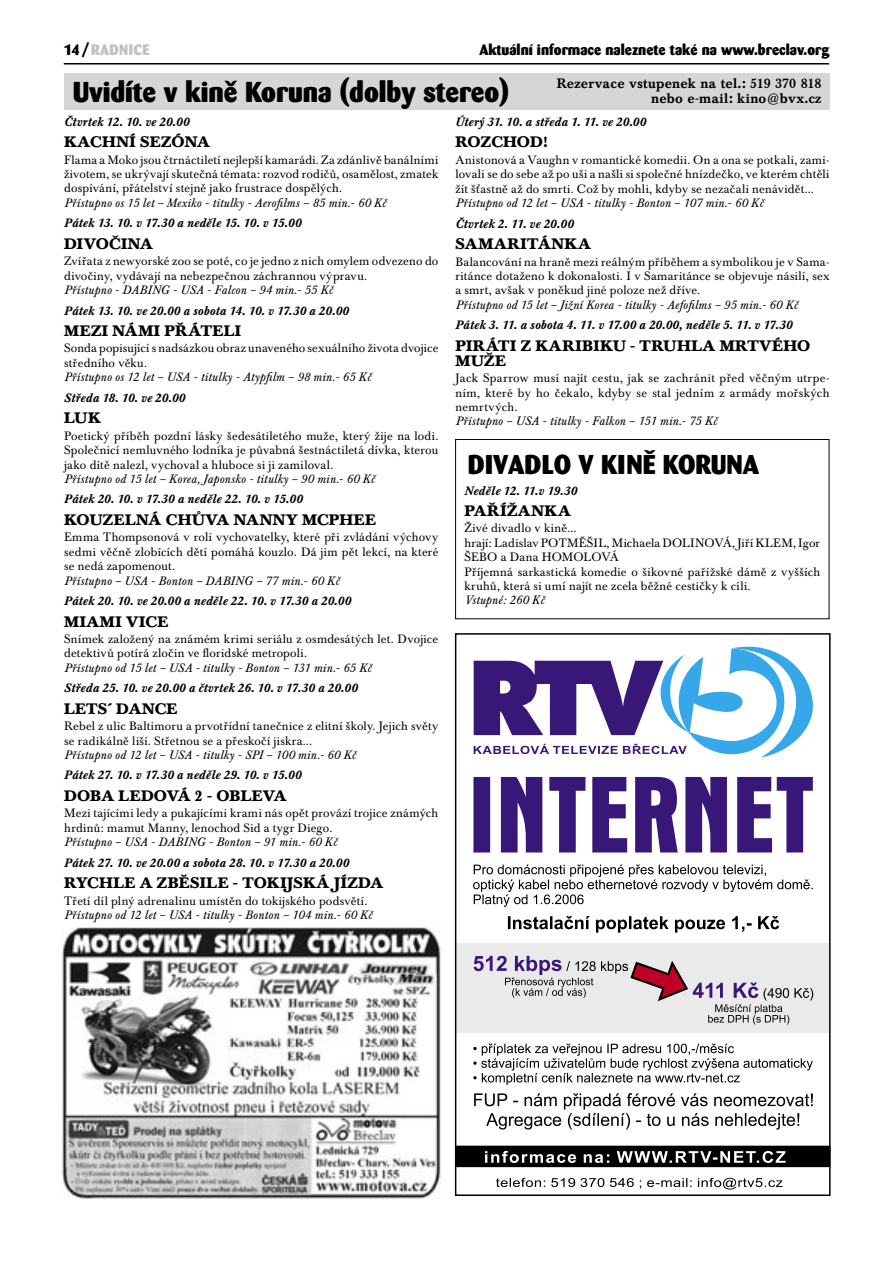
<style>
.page{position:relative;width:893px;height:1263px;background:#fff}
.page>*{position:absolute;margin:0;border:0;box-sizing:border-box;transform-origin:0 0}
.t1{font:800 28.5px "Barmeno CE";color:#000}
.t2{font:800 27px "Barmeno CE";color:#000}
.t3{font:700 15px/15px "Baskerville BECE";letter-spacing:.025em;color:#000}
.t4{font:800 15px "Barmeno";color:#000}
.t5{font:700 15px "Baskerville BECE";letter-spacing:.005em;color:#000}
.t6{font:800 15px "Barmeno";letter-spacing:.02em;color:#c0c0c0}
.t7{font:500 13.5px/15px "Baskerville BECE";letter-spacing:.015em;color:#000;text-align:right}
.t8{font:12px/14.4px "Baskerville BECE";letter-spacing:.02em;color:#000;text-align:justify}
.t9{font:italic 12px "Baskerville BECE";letter-spacing:.02em;color:#000}
.t10{font:italic 500 12px "Baskerville BECE";letter-spacing:.025em;color:#000}
.s1{color:#000}
</style>
<div class="page">
<hr style="left:64px;top:63px;width:765px;height:2px;background:#000">
<img style="left:61px;top:927px;width:380px;height:271px">
<div style="left:456px;top:943px;width:374px;height:89px;background:#eaeaea"></div>
<svg style="left:496px;top:1178px;width:287px;height:11px"></svg>
<div style="left:456px;top:1146px;width:374px;height:21px;background:#000"></div>
<svg style="left:485px;top:1151px;width:301px;height:12px"></svg>
<svg style="left:474px;top:646px;width:339px;height:111px"></svg>
<svg style="left:473px;top:777px;width:340px;height:75px"></svg>
<svg style="left:473px;top:864px;width:340px;height:43px"></svg>
<svg style="left:508px;top:916px;width:272px;height:17px"></svg>
<svg style="left:473px;top:1043px;width:340px;height:42px"></svg>
<svg style="left:474px;top:1093px;width:339px;height:36px"></svg>
<svg style="left:474px;top:956px;width:339px;height:69px"></svg>
<div style="left:455px;top:633px;width:376px;height:563px;border:2px solid #000"></div>
<div style="left:65px;top:73px;width:765px;height:36px;background:#d6d6d6"></div>
<div style="left:455px;top:439px;width:374px;height:180px;border:1px solid #000"></div>
<p class="t6" style="left:64px;top:41px;width:87px"><span class="s1">14 /</span> RADNICE</p>
<p class="t4" style="left:479px;top:41px;width:351px">Aktuální informace naleznete také na www.breclav.org</p>
<h1 class="t1" style="left:73px;top:76px;width:437px">Uvidíte v kině Koruna (dolby stereo)</h1>
<p class="t7" style="left:557px;top:77px;width:266px">Rezervace vstupenek na tel.: 519 370 818 nebo e-mail: kino@bvx.cz</p>
<p class="t10" style="left:455px;top:115px;width:192px">Úterý 31. 10. a středa 1. 11. ve 20.00</p>
<p class="t5" style="left:455px;top:133px;width:94px">ROZCHOD!</p>
<p class="t8" style="left:455px;top:153px;width:376px">Anistonová a Vaughn v romantické komedii. On a ona se potkali, zami&shy;lovali se do sebe až po uši a našli si společné hnízdečko, ve kterém chtěli žít šťastně až do smrti. Což by mohli, kdyby se nezačali nenávidět...</p>
<p class="t9" style="left:455px;top:196px;width:309px">Přístupno od 12 let – USA - titulky - Bonton – 107 min.- 60 Kč</p>
<p class="t10" style="left:455px;top:217px;width:120px">Čtvrtek 2. 11. ve 20.00</p>
<p class="t3" style="left:455px;top:237px;width:137px">SAMARITÁNKA</p>
<p class="t8" style="left:455px;top:255px;width:376px">Balancování na hraně mezi reálným příběhem a symbolikou je v Sama&shy;ritánce dotaženo k dokonalosti. I v Samaritánce se objevuje násilí, sex a smrt, avšak v poněkud jiné poloze než dříve.</p>
<p class="t9" style="left:455px;top:298px;width:343px">Přístupno od 15 let – Jižní Korea - titulky - Aefofilms – 95 min.- 60 Kč</p>
<p class="t10" style="left:455px;top:318px;width:338px">Pátek 3. 11. a sobota 4. 11. v 17.00 a 20.00, neděle 5. 11. v 17.30</p>
<p class="t3" style="left:455px;top:338px;width:356px">PIRÁTI Z KARIBIKU - TRUHLA MRTVÉHO<br>MUŽE</p>
<p class="t8" style="left:455px;top:371px;width:376px">Jack Sparrow musí najít cestu, jak se zachránit před věčným utrpe&shy;ním, které by ho čekalo, kdyby se stal jedním z armády mořských nemrtvých.</p>
<p class="t9" style="left:455px;top:414px;width:263px">Přístupno – USA - titulky - Falkon – 151 min.- 75 Kč</p>
<h2 class="t2" style="left:468px;top:449px;width:293px">DIVADLO V KINĚ KORUNA</h2>
<p class="t10" style="left:464px;top:484px;width:114px">Neděle 12. 11.v 19.30</p>
<p class="t3" style="left:464px;top:504px;width:108px">PAŘÍŽANKA</p>
<p class="t8" style="left:464px;top:521px;width:357px;text-align:left">Živé divadlo v kině...<br>hrají: Ladislav POTMĚŠIL, Michaela DOLINOVÁ, Jiří KLEM, Igor ŠEBO a Dana HOMOLOVÁ<br>Příjemná sarkastická komedie o šikovné pařížské dámě z vyšších kruhů, která si umí najít ne zcela běžné cestičky k cíli.</p>
<p class="t9" style="left:464px;top:593px;width:81px">Vstupné: 260 Kč</p>
<p class="t10" style="left:64px;top:115px;width:127px">Čtvrtek 12. 10. ve 20.00</p>
<p class="t3" style="left:64px;top:135px;width:147px">KACHNÍ SEZÓNA</p>
<p class="t8" style="left:64px;top:153px;width:376px">Flama a Moko jsou čtrnáctiletí nejlepší kamarádi. Za zdánlivě banálními životem, se ukrývají skutečná témata: rozvod rodičů, osamělost, zmatek dospívání, přátelství stejně jako frustrace dospělých.</p>
<p class="t9" style="left:64px;top:196px;width:323px">Přístupno os 15 let – Mexiko - titulky - Aerofilms – 85 min.- 60 Kč</p>
<p class="t10" style="left:64px;top:216px;width:239px">Pátek 13. 10. v 17.30 a neděle 15. 10. v 15.00</p>
<p class="t3" style="left:64px;top:237px;width:90px">DIVOČINA</p>
<p class="t8" style="left:64px;top:254px;width:376px">Zvířata z newyorské zoo se poté, co je jedno z nich omylem odvezeno do divočiny, vydávají na nebezpečnou záchrannou výpravu.</p>
<p class="t9" style="left:64px;top:283px;width:270px">Přístupno - DABING - USA - Falcon – 94 min.- 55 Kč</p>
<p class="t10" style="left:64px;top:304px;width:286px">Pátek 13. 10. ve 20.00 a sobota 14. 10. v 17.30 a 20.00</p>
<p class="t3" style="left:64px;top:324px;width:178px">MEZI NÁMI PŘÁTELI</p>
<p class="t8" style="left:64px;top:341px;width:376px">Sonda popisující s nadsázkou obraz unaveného sexuálního života dvojice středního věku.</p>
<p class="t9" style="left:64px;top:370px;width:308px">Přístupno os 12 let – USA - titulky - Atypfilm – 98 min.- 65 Kč</p>
<p class="t10" style="left:64px;top:391px;width:122px">Středa 18. 10. ve 20.00</p>
<p class="t3" style="left:64px;top:411px;width:38px">LUK</p>
<p class="t8" style="left:64px;top:429px;width:376px">Poetický příběh pozdní lásky šedesátiletého muže, který žije na lodi.<br>Společnicí nemluvného lodníka je půvabná šestnáctiletá dívka, kterou jako dítě nalezl, vychoval a hluboce si ji zamiloval.</p>
<p class="t9" style="left:64px;top:472px;width:312px">Přístupno od 15 let – Korea, Japonsko - titulky – 90 min.- 60 Kč</p>
<p class="t10" style="left:64px;top:492px;width:240px">Pátek 20. 10. v 17.30 a neděle 22. 10. v 15.00</p>
<p class="t3" style="left:64px;top:513px;width:313px">KOUZELNÁ CHŮVA NANNY MCPHEE</p>
<p class="t8" style="left:64px;top:530px;width:376px">Emma Thompsonová v roli vychovatelky, které při zvládání výchovy sedmi věčně zlobících dětí pomáhá kouzlo. Dá jim pět lekcí, na které se nedá zapomenout.</p>
<p class="t9" style="left:64px;top:573px;width:276px">Přístupno – USA - Bonton – DABING – 77 min.- 60 Kč</p>
<p class="t10" style="left:64px;top:594px;width:288px">Pátek 20. 10. ve 20.00 a neděle 22. 10. v 17.30 a 20.00</p>
<p class="t3" style="left:64px;top:614px;width:106px">MIAMI VICE</p>
<p class="t8" style="left:64px;top:632px;width:376px">Snímek založený na známém krimi seriálu z osmdesátých let. Dvojice detektivů potírá zločin ve floridské metropoli.</p>
<p class="t9" style="left:64px;top:661px;width:308px">Přístupno od 15 let – USA - titulky - Bonton – 131 min.- 65 Kč</p>
<p class="t10" style="left:64px;top:681px;width:295px">Středa 25. 10. ve 20.00 a čtvrtek 26. 10. v 17.30 a 20.00</p>
<p class="t3" style="left:64px;top:701px;width:115px">LETS´ DANCE</p>
<p class="t8" style="left:64px;top:719px;width:376px">Rebel z ulic Baltimoru a prvotřídní tanečnice z elitní školy. Jejich světy se radikálně liší. Střetnou se a přeskočí jiskra...</p>
<p class="t9" style="left:64px;top:748px;width:293px">Přístupno od 12 let – USA - titulky - SPI – 100 min.- 60 Kč</p>
<p class="t10" style="left:64px;top:768px;width:239px">Pátek 27. 10. v 17.30 a neděle 29. 10. v 15.00</p>
<p class="t5" style="left:64px;top:787px;width:224px">DOBA LEDOVÁ 2 - OBLEVA</p>
<p class="t8" style="left:64px;top:806px;width:376px">Mezi tajícími ledy a pukajícími krami nás opět provází trojice známých hrdinů: mamut Manny, lenochod Sid a tygr Diego.</p>
<p class="t9" style="left:64px;top:835px;width:274px">Přístupno – USA - DABING - Bonton – 91 min.- 60 Kč</p>
<p class="t10" style="left:64px;top:856px;width:286px">Pátek 27. 10. ve 20.00 a sobota 28. 10. v 17.30 a 20.00</p>
<p class="t3" style="left:64px;top:876px;width:321px">RYCHLE A ZBĚSILE - TOKIJSKÁ JÍZDA</p>
<p class="t8" style="left:64px;top:894px;width:305px">Třetí díl plný adrenalinu umístěn do tokijského podsvětí.</p>
<p class="t9" style="left:64px;top:908px;width:309px">Přístupno od 12 let – USA - titulky - Bonton – 104 min.- 60 Kč</p>
</div>
